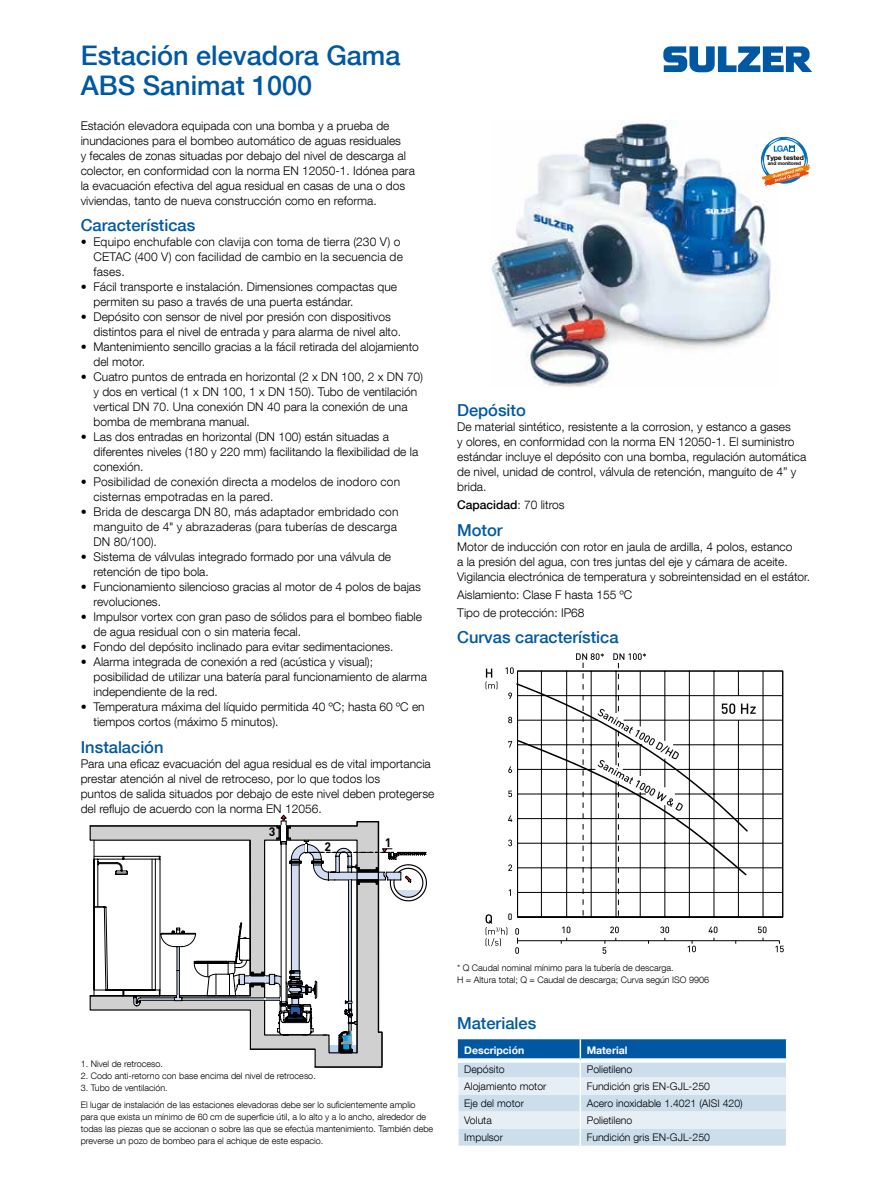
<style>
.page{position:relative;width:893px;height:1191px;background:#fff}
.page>*{position:absolute;margin:0;border:0;box-sizing:border-box;transform-origin:0 0}
.t1{font:500 27px/30px "Helvetica Neue LT Com";color:#0058a2}
.t2{font:500 16.5px "Helvetica Neue LT Com";color:#0058a2}
.t3{font:700 12.15px "DIN";color:#000}
.t4{font:300 12px/15px "Helvetica Neue LT Com";color:#000}
.t5{font:500 12px "Helvetica Neue LT Com";color:#000}
.t6{font:300 10.5px "Helvetica Neue LT Com";color:#000}
.t7{font:700 10.5px "Helvetica Neue LT Com";color:#fff}
.t8{font:500 9.15px "DIN";color:#0d0c0a}
.t9{font:300 9px/12px "Helvetica Neue LT Com";color:#000}
.t10{font:700 6.45px "Helvetica Neue LT Com";letter-spacing:-.01em;color:#000;scale:1.05 1}
.t11{font:700 4.95px "Helvetica Neue LT Com";letter-spacing:-.01em;color:#000}
.s1{font-weight:300}
</style>
<div class="page">
<svg style="left:663px;top:46px;width:149px;height:26px"></svg>
<img style="left:491px;top:121px;width:280px;height:266px">
<svg style="left:457px;top:1039px;width:330px;height:106px;background:#b3cde3"></svg>
<svg style="left:761px;top:137px;width:49px;height:49px"></svg>
<svg style="left:90px;top:815px;width:337px;height:251px"></svg>
<svg style="left:766px;top:670px;width:17px;height:263px"></svg>
<hr style="left:692px;top:940px;width:87px;height:1px;background:#000">
<hr style="left:624px;top:720px;width:159px;height:1px;background:#000">
<hr style="left:518px;top:695px;width:265px;height:1px;background:#000">
<hr style="left:518px;top:671px;width:265px;height:1px;background:#000">
<hr style="left:782px;top:671px;width:1px;height:246px;background:#000">
<svg style="left:775px;top:940px;width:9px;height:12px"></svg>
<svg style="left:486px;top:653px;width:280px;height:301px"></svg>
<h1 class="t1" style="left:81px;top:40px;width:321px">Estación elevadora Gama<br>ABS Sanimat 1000</h1>
<p class="t4" style="left:81px;top:117px;width:336px">Estación elevadora equipada con una bomba y a prueba de inundaciones para el bombeo automático de aguas residuales<br>y fecales de zonas situadas por debajo del nivel de descarga al colector, en conformidad con la norma EN 12050-1. Idónea para la evacuación efectiva del agua residual en casas de una o dos viviendas, tanto de nueva construcción como en reforma.</p>
<h2 class="t2" style="left:81px;top:215px;width:116px">Características</h2>
<p class="t4" style="left:93px;top:234px;width:311px;text-indent:-13px">• Equipo enchufable con clavija con toma de tierra (230 V) o<br>CETAC (400 V) con facilidad de cambio en la secuencia de fases.</p>
<p class="t4" style="left:93px;top:279px;width:305px;text-indent:-13px">• Fácil transporte e instalación. Dimensiones compactas que permiten su paso a través de una puerta estándar.</p>
<p class="t4" style="left:93px;top:309px;width:309px;text-indent:-13px">• Depósito con sensor de nivel por presión con dispositivos distintos para el nivel de entrada y para alarma de nivel alto.</p>
<p class="t4" style="left:93px;top:339px;width:327px;text-indent:-13px">• Mantenimiento sencillo gracias a la fácil retirada del alojamiento del motor.</p>
<p class="t4" style="left:93px;top:369px;width:331px;text-indent:-13px">• Cuatro puntos de entrada en horizontal (2 x DN 100, 2 x DN 70) y dos en vertical (1 x DN 100, 1 x DN 150). Tubo de ventilación vertical DN 70. Una conexión DN 40 para la conexión de una bomba de membrana manual.</p>
<p class="t4" style="left:93px;top:429px;width:326px;text-indent:-13px">• Las dos entradas en horizontal (DN 100) están situadas a diferentes niveles (180 y 220 mm) facilitando la flexibilidad de la conexión.</p>
<p class="t4" style="left:93px;top:474px;width:308px;text-indent:-13px">• Posibilidad de conexión directa a modelos de inodoro con cisternas empotradas en la pared.</p>
<p class="t4" style="left:93px;top:504px;width:306px;text-indent:-13px">• Brida de descarga DN 80, más adaptador embridado con manguito de 4" y abrazaderas (para tuberías de descarga<br>DN 80/100).</p>
<p class="t4" style="left:93px;top:549px;width:299px;text-indent:-13px">• Sistema de válvulas integrado formado por una válvula de retención de tipo bola.</p>
<p class="t4" style="left:93px;top:579px;width:329px;text-indent:-13px">• Funcionamiento silencioso gracias al motor de 4 polos de bajas revoluciones.</p>
<p class="t4" style="left:93px;top:609px;width:330px;text-indent:-13px">• Impulsor vortex con gran paso de sólidos para el bombeo fiable de agua residual con o sin materia fecal.</p>
<p class="t4" style="left:81px;top:639px;width:314px">• Fondo del depósito inclinado para evitar sedimentaciones.</p>
<p class="t4" style="left:93px;top:654px;width:335px;text-indent:-13px">• Alarma integrada de conexión a red (acústica y visual); posibilidad de utilizar una batería paral funcionamiento de alarma independiente de la red.</p>
<p class="t4" style="left:93px;top:699px;width:333px;text-indent:-13px">• Temperatura máxima del líquido permitida 40 ºC; hasta 60 ºC en tiempos cortos (máximo 5 minutos).</p>
<h2 class="t2" style="left:81px;top:737px;width:84px">Instalación</h2>
<p class="t4" style="left:81px;top:755px;width:355px">Para una eficaz evacuación del agua residual es de vital importancia prestar atención al nivel de retroceso, por lo que todos los<br>puntos de salida situados por debajo de este nivel deben protegerse del reflujo de acuerdo con la norma EN 12056.</p>
<p class="t3" style="left:269px;top:824px;width:8px">3</p>
<p class="t3" style="left:325px;top:838px;width:8px">2</p>
<p class="t3" style="left:385px;top:835px;width:8px">1</p>
<p class="t10" style="left:766px;top:153px;width:37px">Type tested</p>
<p class="t11" style="left:768px;top:160px;width:35px">and monitored</p>
<h2 class="t2" style="left:457px;top:400px;width:70px">Depósito</h2>
<p class="t4" style="left:457px;top:419px;width:351px">De material sintético, resistente a la corrosion, y estanco a gases<br>y olores, en conformidad con la norma EN 12050-1. El suministro estándar incluye el depósito con una bomba, regulación automática de nivel, unidad de control, válvula de retención, manguito de 4” y brida.</p>
<p class="t5" style="left:457px;top:498px;width:109px">Capacidad<span class="s1">: 70 litros</span></p>
<h2 class="t2" style="left:457px;top:520px;width:47px">Motor</h2>
<p class="t4" style="left:457px;top:538px;width:355px">Motor de inducción con rotor en jaula de ardilla, 4 polos, estanco<br>a la presión del agua, con tres juntas del eje y cámara de aceite.<br>Vigilancia electrónica de temperatura y sobreintensidad en el estátor.</p>
<p class="t4" style="left:457px;top:585px;width:177px;line-height:18px">Aislamiento: Clase F hasta 155 ºC<br>Tipo de protección: IP68</p>
<h2 class="t2" style="left:457px;top:627px;width:163px">Curvas característica</h2>
<p class="t9" style="left:81px;top:1058px;width:84px">1. Nivel de retroceso.</p>
<p class="t9" style="left:81px;top:1070px;width:237px">2. Codo anti-retorno con base encima del nivel de retroceso.</p>
<p class="t9" style="left:81px;top:1079px;width:336px;line-height:16.2px">3. Tubo de ventilación.<br>El lugar de instalación de las estaciones elevadoras debe ser lo suficientemente amplio</p>
<p class="t9" style="left:81px;top:1110px;width:354px">para que exista un mínimo de 60 cm de superficie útil, a lo alto y a lo ancho, alrededor de todas las piezas que se accionan o sobre las que se efectúa mantenimiento. También debe preverse un pozo de bombeo para el achique de este espacio.</p>
<p class="t8" style="left:508px;top:911px;width:6px">0</p>
<p class="t9" style="left:457px;top:961px;width:253px">* Q Caudal nominal mínimo para la tubería de descarga.<br>H = Altura total; Q = Caudal de descarga; Curva según ISO 9906</p>
<h2 class="t2" style="left:457px;top:1013px;width:81px">Materiales</h2>
<p class="t7" style="left:464px;top:1043px;width:62px">Descripción</p>
<p class="t7" style="left:587px;top:1043px;width:42px">Material</p>
<p class="t6" style="left:464px;top:1062px;width:42px">Depósito</p>
<p class="t6" style="left:587px;top:1062px;width:47px">Polietileno</p>
<p class="t6" style="left:464px;top:1079px;width:84px">Alojamiento motor</p>
<p class="t6" style="left:587px;top:1079px;width:125px">Fundición gris EN-GJL-250</p>
<p class="t6" style="left:464px;top:1096px;width:61px">Eje del motor</p>
<p class="t6" style="left:587px;top:1096px;width:158px">Acero inoxidable 1.4021 (AISI 420)</p>
<p class="t6" style="left:464px;top:1113px;width:29px">Voluta</p>
<p class="t6" style="left:587px;top:1113px;width:47px">Polietileno</p>
<p class="t6" style="left:464px;top:1130px;width:40px">Impulsor</p>
<p class="t6" style="left:587px;top:1130px;width:125px">Fundición gris EN-GJL-250</p>
</div>
